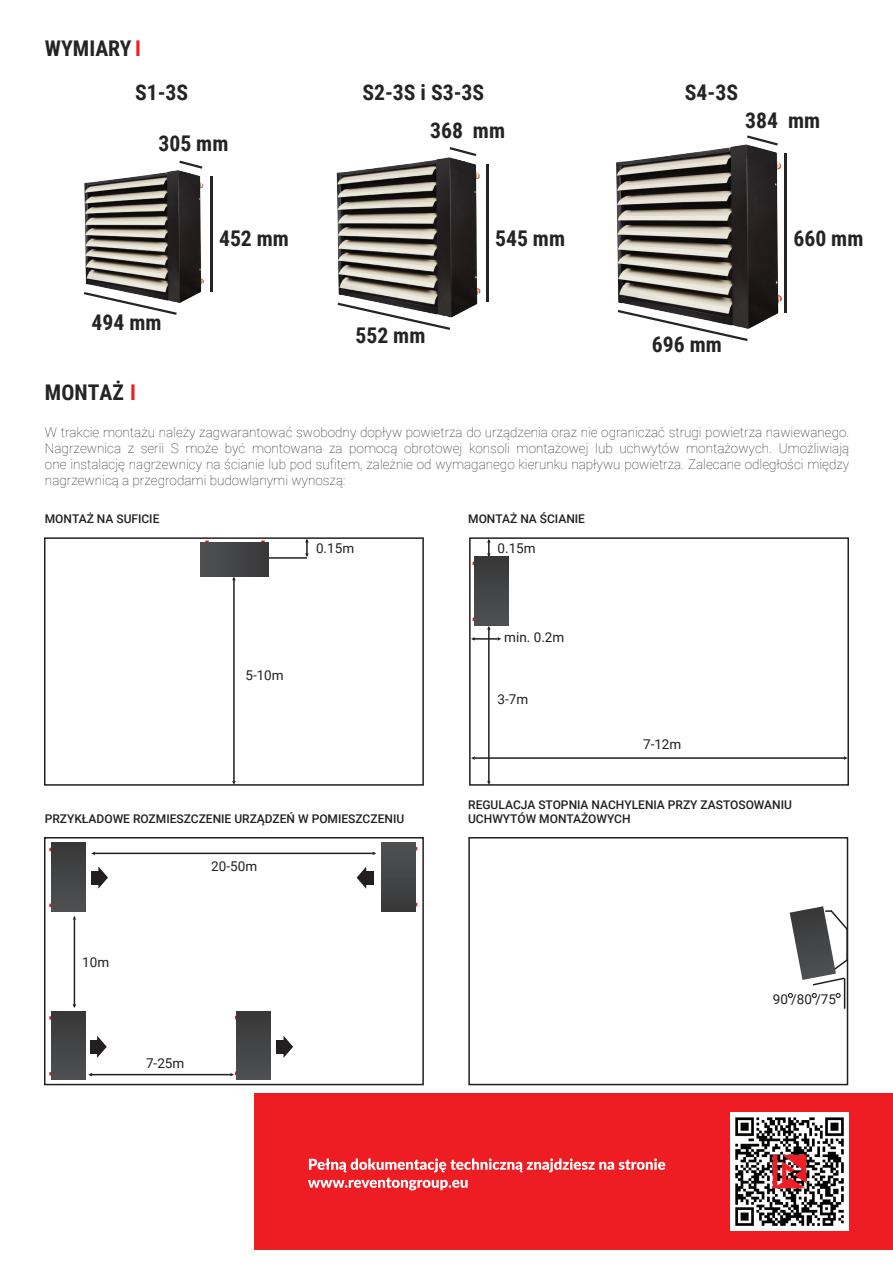
<style>
.page{position:relative;width:893px;height:1263px;background:#fff}
.page>*{position:absolute;margin:0;border:0;box-sizing:border-box;transform-origin:0 0}
.t1{font:700 21.6px/43.5px "Roboto Condensed";color:#242424}
.t2{font:100 13.5px/16.2px "Roboto";color:#231f20;text-align:justify}
.t3{font:13.5px "Roboto";color:#231f20}
.t4{font:500 12px/14.4px "Roboto";color:#231f20}
.s1{color:#ee1d23}
</style>
<div class="page">
<div style="left:44px;top:537px;width:380px;height:249px;border:2px solid #231f20"></div>
<hr style="left:233px;top:578px;width:2px;height:203px;background:#231f20">
<svg style="left:232px;top:781px;width:4px;height:4px"></svg>
<hr style="left:74px;top:920px;width:1px;height:86px;background:#231f20">
<hr style="left:90px;top:1074px;width:140px;height:1px;background:#231f20">
<div style="left:44px;top:837px;width:380px;height:248px;border:2px solid #231f20"></div>
<div style="left:468px;top:837px;width:380px;height:248px;border:2px solid #231f20"></div>
<div style="left:469px;top:537px;width:380px;height:249px;border:2px solid #231f20"></div>
<svg style="left:487px;top:539px;width:4px;height:18px"></svg>
<hr style="left:265px;top:557px;width:42px;height:2px;background:#231f20">
<svg style="left:305px;top:539px;width:4px;height:18px"></svg>
<hr style="left:473px;top:638px;width:25px;height:2px;background:#231f20">
<hr style="left:488px;top:628px;width:2px;height:154px;background:#231f20">
<svg style="left:487px;top:781px;width:4px;height:4px"></svg>
<hr style="left:95px;top:853px;width:278px;height:1px;background:#231f20">
<hr style="left:475px;top:757px;width:369px;height:2px;background:#231f20">
<svg style="left:471px;top:756px;width:4px;height:4px"></svg>
<svg style="left:844px;top:756px;width:4px;height:4px"></svg>
<svg style="left:98px;top:866px;width:10px;height:23px"></svg>
<div style="left:91px;top:871px;width:7px;height:13px;background:#231f20"></div>
<svg style="left:97px;top:1036px;width:10px;height:22px"></svg>
<div style="left:90px;top:1040px;width:7px;height:14px;background:#231f20"></div>
<svg style="left:283px;top:1036px;width:10px;height:22px"></svg>
<div style="left:276px;top:1040px;width:7px;height:14px;background:#231f20"></div>
<svg style="left:357px;top:867px;width:9px;height:22px"></svg>
<div style="left:366px;top:871px;width:7px;height:13px;background:#231f20"></div>
<div style="left:200px;top:542px;width:69px;height:34px;background:linear-gradient(to right,#4f5152,#383839)"></div>
<div style="left:474px;top:557px;width:35px;height:68px;background:#444546"></div>
<div style="left:51px;top:843px;width:34px;height:68px;background:#444546"></div>
<div style="left:51px;top:1011px;width:34px;height:69px;background:#434445"></div>
<svg style="left:230px;top:1072px;width:7px;height:4px"></svg>
<div style="left:237px;top:1011px;width:34px;height:69px;background:#434445"></div>
<div style="left:381px;top:843px;width:34px;height:68px;background:linear-gradient(to right,#444445,#444445)"></div>
<svg style="left:788px;top:993px;width:5px;height:5px"></svg>
<svg style="left:812px;top:993px;width:5px;height:5px"></svg>
<svg style="left:836px;top:993px;width:5px;height:5px"></svg>
<hr style="left:844px;top:978px;width:1px;height:31px;background:#231f20">
<svg style="left:790px;top:906px;width:59px;height:80px"></svg>
<img style="left:84px;top:170px;width:120px;height:133px">
<img style="left:336px;top:157px;width:145px;height:161px">
<img style="left:616px;top:144px;width:169px;height:185px">
<hr style="left:210px;top:176px;width:2px;height:115px;background:#242424">
<svg style="left:84px;top:292px;width:93px;height:23px"></svg>
<svg style="left:179px;top:161px;width:23px;height:8px"></svg>
<hr style="left:486px;top:165px;width:2px;height:137px;background:#242424">
<svg style="left:338px;top:303px;width:112px;height:27px"></svg>
<svg style="left:450px;top:147px;width:26px;height:9px"></svg>
<hr style="left:785px;top:153px;width:2px;height:160px;background:#242424">
<svg style="left:618px;top:310px;width:130px;height:31px"></svg>
<svg style="left:747px;top:135px;width:31px;height:11px"></svg>
<div style="left:254px;top:1094px;width:639px;height:156px;background:#ee1d23"></div>
<svg style="left:309px;top:1158px;width:356px;height:14px"></svg>
<svg style="left:308px;top:1178px;width:160px;height:12px"></svg>
<img style="left:730px;top:1113px;width:118px;height:118px">
<h1 class="t1" style="left:135px;top:26px;width:55px;text-indent:-90px">WYMIARY <span class="s1">I<br></span>S1-3S</h1>
<h1 class="t1" style="left:158px;top:121px;width:71px">305 mm</h1>
<h1 class="t1" style="left:92px;top:300px;width:71px">494 mm</h1>
<h1 class="t1" style="left:45px;top:369px;width:93px">MONTAŻ <span class="s1">I</span></h1>
<h1 class="t1" style="left:219px;top:215px;width:71px">452 mm</h1>
<h1 class="t1" style="left:362px;top:70px;width:123px">S2-3S i S3-3S</h1>
<h1 class="t1" style="left:685px;top:70px;width:55px">S4-3S</h1>
<h1 class="t1" style="left:430px;top:108px;width:76px">368 mm</h1>
<h1 class="t1" style="left:745px;top:98px;width:76px">384 mm</h1>
<h1 class="t1" style="left:355px;top:313px;width:71px">552 mm</h1>
<h1 class="t1" style="left:495px;top:215px;width:71px">545 mm</h1>
<h1 class="t1" style="left:652px;top:322px;width:71px">696 mm</h1>
<h1 class="t1" style="left:793px;top:215px;width:71px">660 mm</h1>
<p class="t2" style="left:45px;top:423px;width:806px">W trakcie montażu należy zagwarantować swobodny dopływ powietrza do urządzenia oraz nie ograniczać strugi powietrza nawiewanego.<br>Nagrzewnica z serii S może być montowana za pomocą obrotowej konsoli montażowej lub uchwytów montażowych. Umożliwiają one instalację nagrzewnicy na ścianie lub pod sufitem, zależnie od wymaganego kierunku napływu powietrza. Zalecane odległości między nagrzewnicą a przegrodami budowlanymi wynoszą:</p>
<p class="t4" style="left:45px;top:511px;width:116px">MONTAŻ NA SUFICIE</p>
<p class="t4" style="left:468px;top:511px;width:118px">MONTAŻ NA ŚCIANIE</p>
<p class="t3" style="left:316px;top:539px;width:40px">0.15m</p>
<p class="t3" style="left:498px;top:539px;width:40px">0.15m</p>
<p class="t3" style="left:245px;top:665px;width:40px">5-10m</p>
<p class="t3" style="left:504px;top:627px;width:62px">min. 0.2m</p>
<p class="t3" style="left:498px;top:690px;width:32px">3-7m</p>
<p class="t3" style="left:643px;top:735px;width:40px">7-12m</p>
<p class="t4" style="left:45px;top:811px;width:361px">PRZYKŁADOWE ROZMIESZCZENIE URZĄDZEŃ W POMIESZCZENIU</p>
<p class="t4" style="left:468px;top:797px;width:325px">REGULACJA STOPNIA NACHYLENIA PRZY ZASTOSOWANIU<br>UCHWYTÓW MONTAŻOWYCH</p>
<p class="t3" style="left:82px;top:953px;width:28px">10m</p>
<p class="t3" style="left:211px;top:856px;width:47px">20-50m</p>
<p class="t3" style="left:146px;top:1054px;width:40px">7-25m</p>
<p class="t3" style="left:773px;top:990px;width:65px">90 /80 /75</p>
</div>
